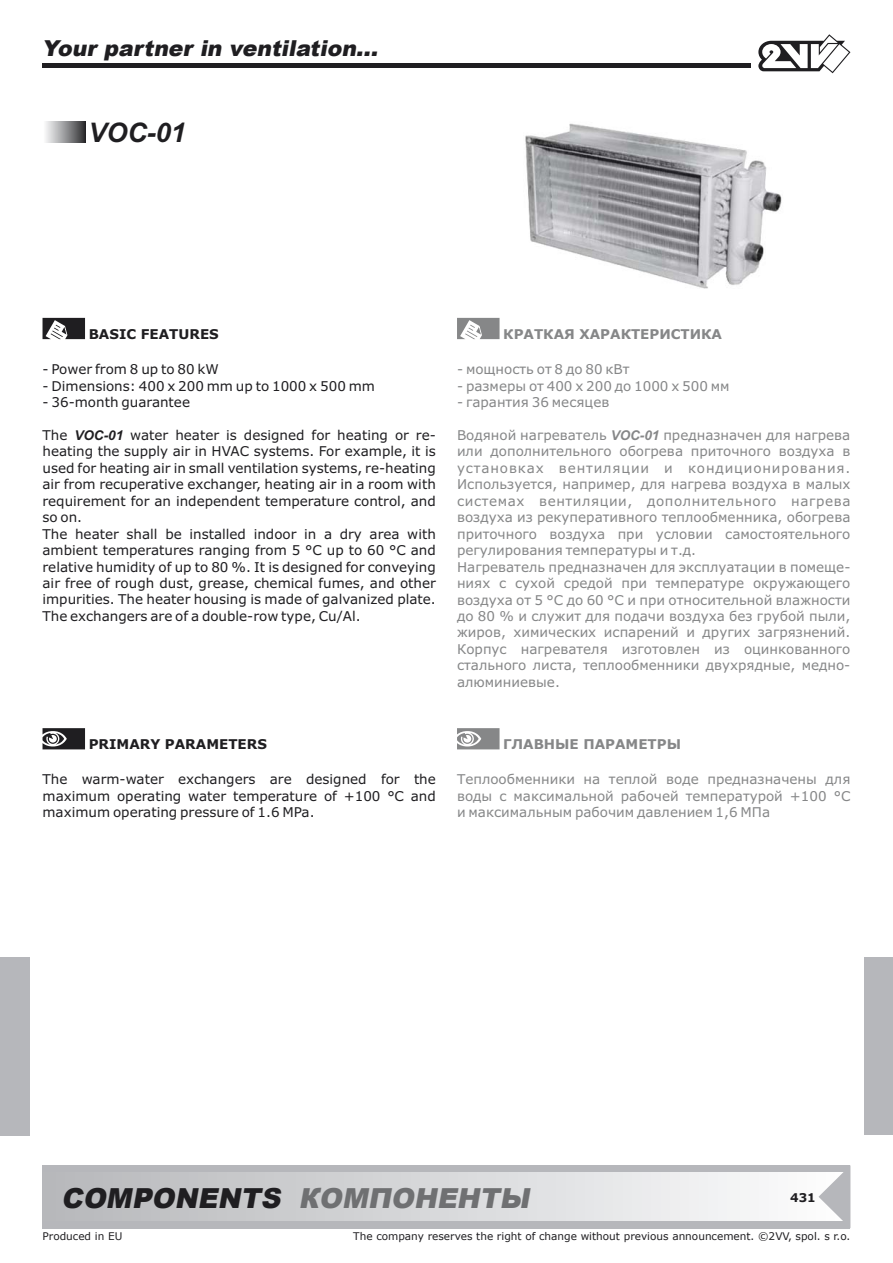
<style>
.page{position:relative;width:893px;height:1263px;background:#fff}
.page>*{position:absolute;margin:0;border:0;box-sizing:border-box;transform-origin:0 0}
.t1{font:italic 900 27.6px "Arial";color:#1f1e21}
.t2{font:italic 700 27px "Arial";color:#1f1e21}
.t3{font:italic 900 27px "Arial";color:#6f7072}
.t4{font:italic 900 27px "Arial";color:#1f1e21}
.t5{font:italic 900 21.9px "Arial";color:#1f1e21}
.t6{font:italic 900 21px "Arial";color:#1f1e21}
.t7{font:13.5px/16.5px "Verdana";color:#868788}
.t8{font:13.5px/16.4px "Verdana";color:#1f1e21;text-align:justify}
.t9{font:700 13.5px "Verdana";color:#868788}
.t10{font:700 13.5px "Verdana";color:#1f1e21}
.t11{font:italic 700 13.5px "Arial";color:#1f1e21}
.t12{font:700 12px "Verdana";color:#1f1e21}
.t13{font:10.5px "Verdana";color:#1f1e21}
.s1{font-family:"Arial";font-weight:700;font-style:italic}
.s2{color:#6f7072}
</style>
<div class="page">
<svg style="left:43px;top:318px;width:42px;height:21px"></svg>
<svg style="left:457px;top:318px;width:43px;height:21px"></svg>
<svg style="left:43px;top:728px;width:42px;height:21px"></svg>
<svg style="left:457px;top:728px;width:43px;height:21px"></svg>
<img style="left:525px;top:123px;width:257px;height:166px">
<div style="left:0;top:957px;width:30px;height:178px;background:#b6b7bb"></div>
<div style="left:43px;top:121px;width:42px;height:22px;background:linear-gradient(to right,#fff,#39393c)"></div>
<div style="left:864px;top:957px;width:29px;height:177px;background:#b6b7bb"></div>
<svg style="left:758px;top:34px;width:92px;height:40px"></svg>
<hr style="left:43px;top:64px;width:708px;height:4px;background:#1f1e21">
<div style="left:43px;top:1165px;width:807px;height:63px;background:#b6b7bb"></div>
<div style="left:43px;top:1173px;width:807px;height:48px;background:linear-gradient(to right,#b6b7ba,#fdfdfe)"></div>
<svg style="left:818px;top:1172px;width:32px;height:57px"></svg>
<h3 class="t6" style="left:43px;top:33px;width:332px">Yourpartnerinventilation...</h3>
<h3 class="t5" style="left:42px;top:32px;width:343px">Your partner in ventilation...</h3>
<h2 class="t2" style="left:88px;top:114px;width:99px">VOC-01</h2>
<p class="t10" style="left:89px;top:324px;width:132px">BASIC FEATURES</p>
<p class="t8" style="left:43px;top:361px;width:178px">- Power from 8 up to 80 kW</p>
<p class="t8" style="left:43px;top:377px;width:334px">- Dimensions: 400 x 200 mm up to 1000 x 500 mm</p>
<p class="t8" style="left:43px;top:394px;width:149px">- 36-month guarantee</p>
<p class="t8" style="left:42px;top:427px;width:395px;text-indent:88px">water heater is designed for heating or re&shy;heating the supply air in HVAC systems. For example, it is used for heating air in small ventilation systems, re-heating air from recuperative exchanger, heating air in a room with requirement for an independent temperature control, and so on.</p>
<p class="t8" style="left:43px;top:427px;width:26px">The</p>
<p class="t11" style="left:74px;top:426px;width:50px">VOC-01</p>
<p class="t8" style="left:42px;top:526px;width:395px">The heater shall be installed indoor in a dry area with ambient temperatures ranging from 5 °C up to 60 °C and relative humidity of up to 80 %. It is designed for conveying air free of rough dust, grease, chemical fumes, and other impurities. The heater housing is made of galvanized plate.<br>The exchangers are of a double-row type, Cu/Al.</p>
<p class="t9" style="left:503px;top:324px;width:220px">КРАТКАЯ ХАРАКТЕРИСТИКА</p>
<p class="t7" style="left:457px;top:361px;width:174px">- мощность от 8 до 80 кВт</p>
<p class="t7" style="left:457px;top:377px;width:274px">- размеры от 400 x 200 до 1000 x 500 мм</p>
<p class="t7" style="left:457px;top:394px;width:154px">- гарантия 36 месяцев</p>
<p class="t7" style="left:457px;top:427px;width:395px">Водяной нагреватель <span class="s1">VOC-01</span> предназначен для нагрева или дополнительного обогрева приточного воздуха в установках вентиляции и кондиционирования.<br>Используется, например, для нагрева воздуха в малых системах вентиляции, дополнительного нагрева воздуха из рекуперативного теплообменника, обогрева приточного воздуха при условии самостоятельного регулирования температуры и т.д.<br>Нагреватель предназначен для эксплуатации в помеще&shy;ниях с сухой средой при температуре окружающего воздуха от 5 °C до 60 °C и при относительной влажности до 80 % и служит для подачи воздуха без грубой пыли, жиров, химических испарений и других загрязнений.<br>Корпус нагревателя изготовлен из оцинкованного стального листа, теплообменники двухрядные, медно&shy;алюминиевые.</p>
<p class="t10" style="left:89px;top:735px;width:180px">PRIMARY PARAMETERS</p>
<p class="t9" style="left:503px;top:735px;width:179px">ГЛАВНЫЕ ПАРАМЕТРЫ</p>
<p class="t8" style="left:43px;top:771px;width:395px">The warm-water exchangers are designed for the maximum operating water temperature of +100 °C and maximum operating pressure of 1.6 MPa.</p>
<p class="t7" style="left:457px;top:771px;width:395px;text-align:justify">Теплообменники на теплой воде предназначены для воды с максимальной рабочей температурой +100 °C и максимальным рабочим давлением 1,6 МПа</p>
<h2 class="t4" style="left:65px;top:1177px;width:30px">C</h2>
<h2 class="t3" style="left:387px;top:1177px;width:145px">ОНЕНТЫ</h2>
<p class="t12" style="left:799px;top:1188px;width:19px">79</p>
<h1 class="t1" style="left:61px;top:1178px;width:476px">COMPONENTS <span class="s2">КОМПОНЕНТЫ</span></h1>
<p class="t12" style="left:790px;top:1189px;width:27px">431</p>
<p class="t13" style="left:43px;top:1229px;width:81px">Produced in EU</p>
<p class="t13" style="left:353px;top:1229px;width:499px">The company reserves the right of change without previous announcement. ©2VV, spol. s r.o.</p>
</div>
